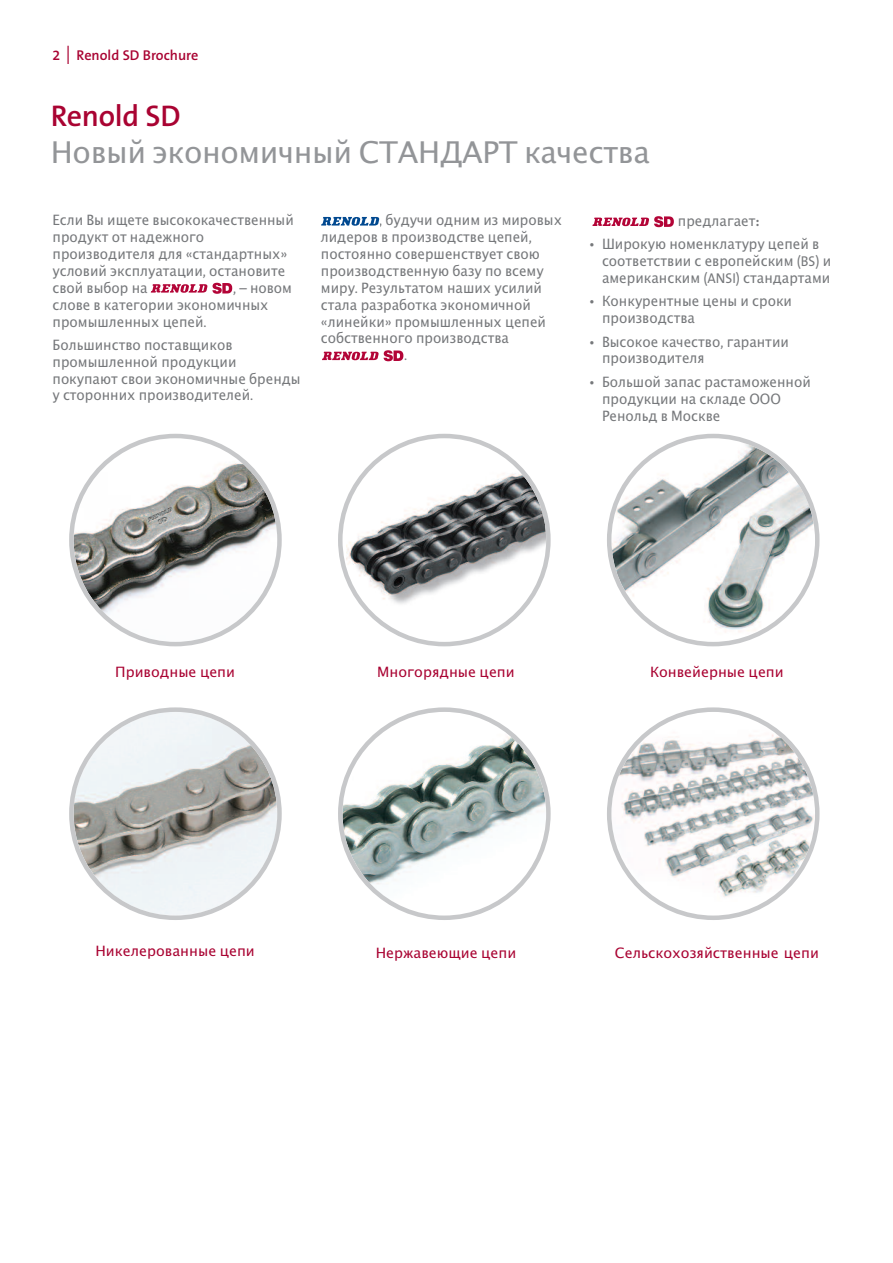
<style>
.page{position:relative;width:893px;height:1263px;background:#fff}
.page>*{position:absolute;margin:0;border:0;box-sizing:border-box;transform-origin:0 0}
.t1{font:30px "Lucida Grande";letter-spacing:-.01em;color:#939598}
.t2{font:600 30px "The Sans B6";letter-spacing:-.01em;color:#a90332}
.t3{font:14.25px/16.8px "Lucida Grande";color:#76787b;scale:.95 1}
.t4{font:14.25px "Lucida Grande";color:#a90332}
.t5{font:600 14.25px "The Sans B6";color:#a90332}
.t6{font:14.25px "The Sans B5 Plain";color:#76787b;scale:.95 1}
.s1{font-size:27px}
.s2{font-family:"The Sans B5 Plain"}
.s3{font-family:"The Sans B7";font-weight:700}
</style>
<div class="page">
<svg style="left:69px;top:434px;width:213px;height:212px"></svg>
<svg style="left:69px;top:707px;width:213px;height:213px"></svg>
<svg style="left:338px;top:434px;width:213px;height:212px"></svg>
<svg style="left:607px;top:434px;width:212px;height:212px"></svg>
<svg style="left:607px;top:707px;width:212px;height:213px"></svg>
<svg style="left:338px;top:707px;width:213px;height:213px"></svg>
<svg style="left:321px;top:217px;width:58px;height:9px"></svg>
<svg style="left:592px;top:216px;width:82px;height:11px"></svg>
<svg style="left:322px;top:350px;width:81px;height:11px"></svg>
<svg style="left:151px;top:283px;width:81px;height:11px"></svg>
<p class="t5" style="left:53px;top:47px;width:147px">2 <span class="s1">I</span> Renold SD Brochure</p>
<h1 class="t2" style="left:51px;top:100px;width:131px">Renold SD</h1>
<h1 class="t1" style="left:51px;top:135px;width:600px">Новый экономичный СТАНДАРТ качества</h1>
<p class="t3" style="left:53px;top:212px;width:256px">Если Вы ищете высококачественный продукт от надежного производителя для <span class="s2">«</span>стандартных<span class="s2">» </span>условий эксплуатации<span class="s2">,</span> остановите свой выбор на</p>
<p class="t3" style="left:53px;top:279px;width:254px;text-indent:181px"><span class="s2">, –</span> новом слове в категории экономичных промышленных цепей<span class="s2">.</span></p>
<p class="t3" style="left:53px;top:336px;width:263px">Большинство поставщиков промышленной продукции покупают свои экономичные бренды у сторонних производителей<span class="s2">.</span></p>
<p class="t3" style="left:321px;top:212px;width:255px;text-indent:58px"><span class="s2">,</span> будучи одним из мировых лидеров в производстве цепей<span class="s2">, </span>постоянно совершенствует свою производственную базу по всему миру<span class="s2">.</span> Результатом наших усилий стала разработка экономичной <span class="s2">«</span>линейки<span class="s2">»</span> промышленных цепей собственного производства</p>
<p class="t6" style="left:404px;top:348px;width:5px">.</p>
<p class="t3" style="left:678px;top:213px;width:87px">предлагает<span class="s3">:</span></p>
<p class="t3" style="left:602px;top:236px;width:243px;text-indent:-13px"><span class="s2">•</span> Широкую номенклатуру цепей в соответствии с европейским <span class="s2">(BS)</span> и американским <span class="s2">(ANSI)</span> стандартами</p>
<p class="t3" style="left:602px;top:293px;width:202px;text-indent:-13px"><span class="s2">•</span> Конкурентные цены и сроки производства</p>
<p class="t3" style="left:602px;top:333px;width:198px;text-indent:-13px"><span class="s2">•</span> Высокое качество<span class="s2">,</span> гарантии производителя</p>
<p class="t3" style="left:602px;top:373px;width:221px;text-indent:-13px"><span class="s2">•</span> Большой запас растаможенной продукции на складе ООО<br>Ренольд в Москве</p>
<p class="t4" style="left:115px;top:664px;width:121px">Приводные цепи</p>
<p class="t4" style="left:377px;top:664px;width:139px">Многорядные цепи</p>
<p class="t4" style="left:650px;top:664px;width:135px">Конвейерные цепи</p>
<p class="t4" style="left:95px;top:943px;width:161px">Никелерованные цепи</p>
<p class="t4" style="left:376px;top:944px;width:142px">Нержавеющие цепи</p>
<p class="t4" style="left:615px;top:944px;width:206px">Сельскохозяйственные цепи</p>
</div>
